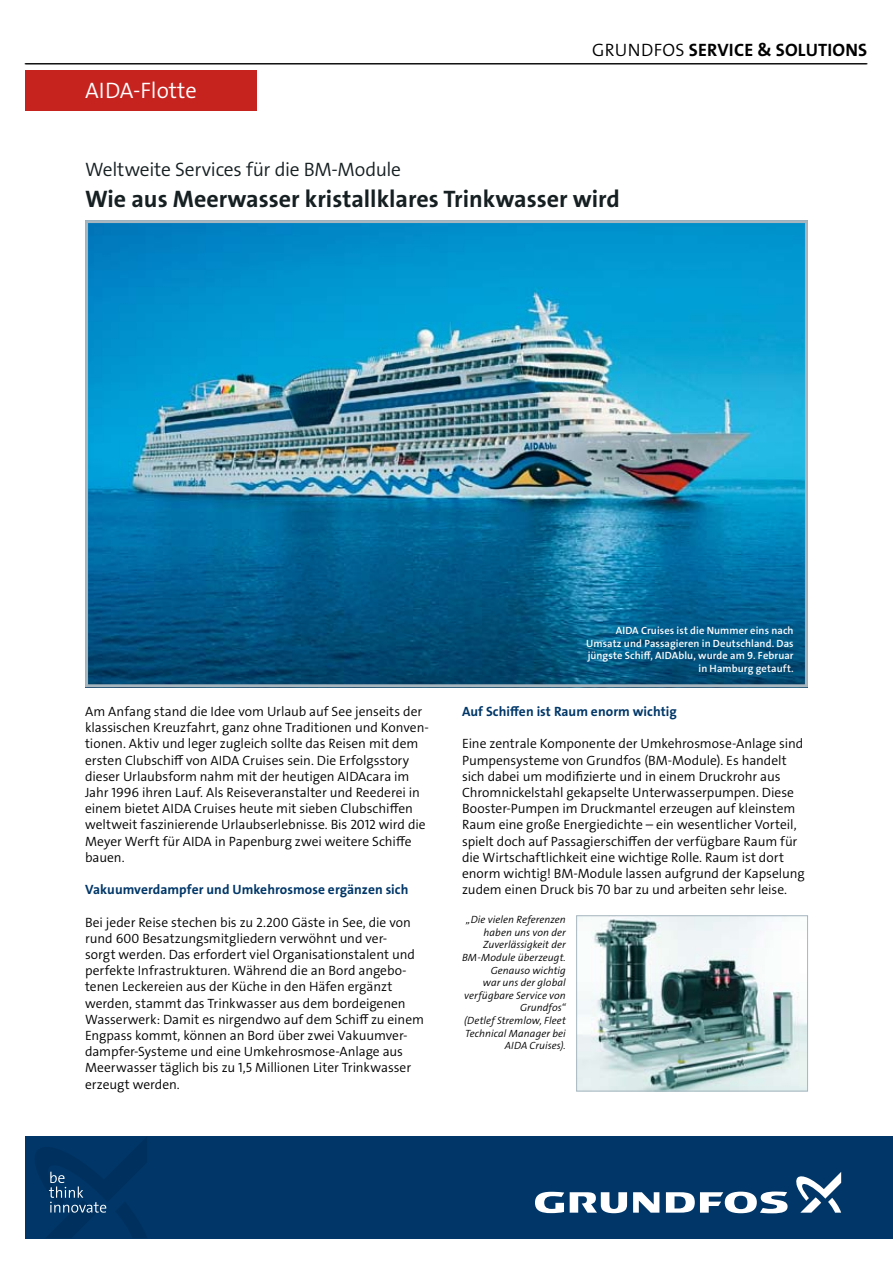
<style>
.page{position:relative;width:893px;height:1263px;background:#fff}
.page>*{position:absolute;margin:0;border:0;box-sizing:border-box;transform-origin:0 0}
.t1{font:24px "Grundfos The Sans V2 OT 7 B";color:#161f21}
.t2{font:22.5px "Grundfos The Sans V2 OT 4 SL";color:#fff}
.t3{font:19.5px "Grundfos The Sans V2 OT 4 SL";letter-spacing:-.015em;color:#161f21}
.t4{font:18px "Grundfos The Sans V2 OT 7 B";letter-spacing:.015em;color:#000}
.t5{font:13.5px/16.2px "Grundfos The Sans V2 OT 4 SL";letter-spacing:-.005em;color:#000}
.t6{font:13.5px "Grundfos The Sans V2 OT 7 B";letter-spacing:.005em;color:#003768}
.t7{font:10.5px/12.6px "Grundfos The Sans V2 OT 4 SL Italic";letter-spacing:.005em;color:#000;text-align:right}
.t8{font:10.5px/12.6px "Grundfos The Sans V2 OT 6 SB";letter-spacing:.01em;color:#fff;text-align:right}
.s1{font-family:"Grundfos The Sans V2 OT 4 SL"}
</style>
<div class="page">
<div style="left:26px;top:1136px;width:867px;height:102px;background:#003768"></div>
<svg style="left:633px;top:1192px;width:26px;height:20px"></svg>
<svg style="left:570px;top:1192px;width:57px;height:21px"></svg>
<svg style="left:535px;top:1192px;width:29px;height:21px"></svg>
<svg style="left:666px;top:1191px;width:122px;height:22px"></svg>
<svg style="left:796px;top:1172px;width:45px;height:40px"></svg>
<svg style="left:48px;top:1171px;width:59px;height:42px"></svg>
<hr style="left:25px;top:63px;width:842px;height:1px;background:#000">
<img style="left:89px;top:224px;width:715px;height:459px">
<div style="left:85px;top:220px;width:723px;height:467px;border:3px solid #a7b6bf"></div>
<img style="left:578px;top:917px;width:228px;height:172px">
<div style="left:576px;top:915px;width:232px;height:176px;border:1px solid #a7b6bf"></div>
<div style="left:26px;top:70px;width:231px;height:41px;background:#c6231f"></div>
<h2 class="t2" style="left:85px;top:76px;width:113px">AIDA-Flotte</h2>
<h3 class="t4" style="left:592px;top:38px;width:277px"><span class="s1">grundfos</span> SERVICE &amp; SOLUTIONS</h3>
<h3 class="t3" style="left:85px;top:157px;width:317px">Weltweite Services für die BM-Module</h3>
<h1 class="t1" style="left:85px;top:183px;width:536px">Wie aus Meerwasser kristallklares Trinkwasser wird</h1>
<p class="t5" style="left:85px;top:703px;width:345px">Am Anfang stand die Idee vom U rlaub auf See jenseits der klassischen Kreuzfahrt, ganz ohne Traditionen und Konven&shy;tionen. Aktiv und leger zugleich sollte das Reisen mit dem ersten Clubschiff von AIDA Cruises sein. Die Erfolgsstory dieser U rlaubsform nahm mit der heutigen AIDAcara im Jahr 1996 ihren Lauf. Als Reiseveranstalter und Reederei in einem bietet AIDA Cruises heute mit sieben Clubschiffen weltweit faszinierende U rlaubserlebnisse. Bis 2012 wird die Meyer Werft für AIDA in Papenburg zwei weitere Schiffe bauen.</p>
<p class="t6" style="left:85px;top:881px;width:325px">Vakuumverdampfer und Umkehrosmose ergänzen sich</p>
<p class="t5" style="left:85px;top:914px;width:341px">Bei jeder Reise stechen bis zu 2.200 Gäste in See, die von rund 600 Besatzungsmitgliedern verwöhnt und ver-<br>sorgt werden. Das erfordert viel Organisationstalent und perfekte Infrastrukturen. Während die an Bord angebo&shy;tenen Leckereien aus der Küche in den Häfen ergänzt werden, stammt das Trinkwasser aus dem bordeigenen Wasserwerk: Damit es nirgendwo auf dem Schiff zu einem Engpass kommt, können an Bord über zwei Vakuumver&shy;dampfer-Systeme und eine U mkehrosmose-Anlage aus Meerwasser täglich bis zu 1,5 Millionen Liter Trinkwasser erzeugt werden.</p>
<p class="t8" style="left:586px;top:624px;width:209px">AIDA Cruises ist die Nummer eins nach Umsatz und Passagieren in Deutschland. Das jüngste Schiff, AIDAblu, wurde am 9. Februar in Hamburg getauft.</p>
<p class="t6" style="left:462px;top:703px;width:216px">Auf Schiffen ist Raum enorm wichtig</p>
<p class="t5" style="left:462px;top:736px;width:344px">Eine zentrale Komponente der U mkehrosmose-Anlage sind Pumpensysteme von Grundfos (BM-Module). Es handelt sich dabei um modifizierte und in einem Druckrohr aus Chromnickelstahl gekapselte U nterwasserpumpen. Diese Booster-Pumpen im Druckmantel erzeugen auf kleinstem Raum eine große Energiedichte – ein wesentlicher Vorteil, spielt doch auf Passagierschiffen der verfügbare Raum für die Wirtschaftlichkeit eine wichtige Rolle. Raum ist dort enorm wichtig! BM-Module lassen aufgrund der Kapselung zudem einen Druck bis 70 bar zu und arbeiten sehr leise.</p>
<p class="t7" style="left:462px;top:913px;width:105px">„Die vielen Referenzen haben uns von der<br>Zuverlässigkeit der<br>BM-Module überzeugt.<br>Genauso wichtig<br>war uns der global verfügbare Service von<br>Grundfos“<br>(Detlef Stremlow, Fleet<br>Technical Manager bei<br>AIDA Cruises).</p>
</div>
